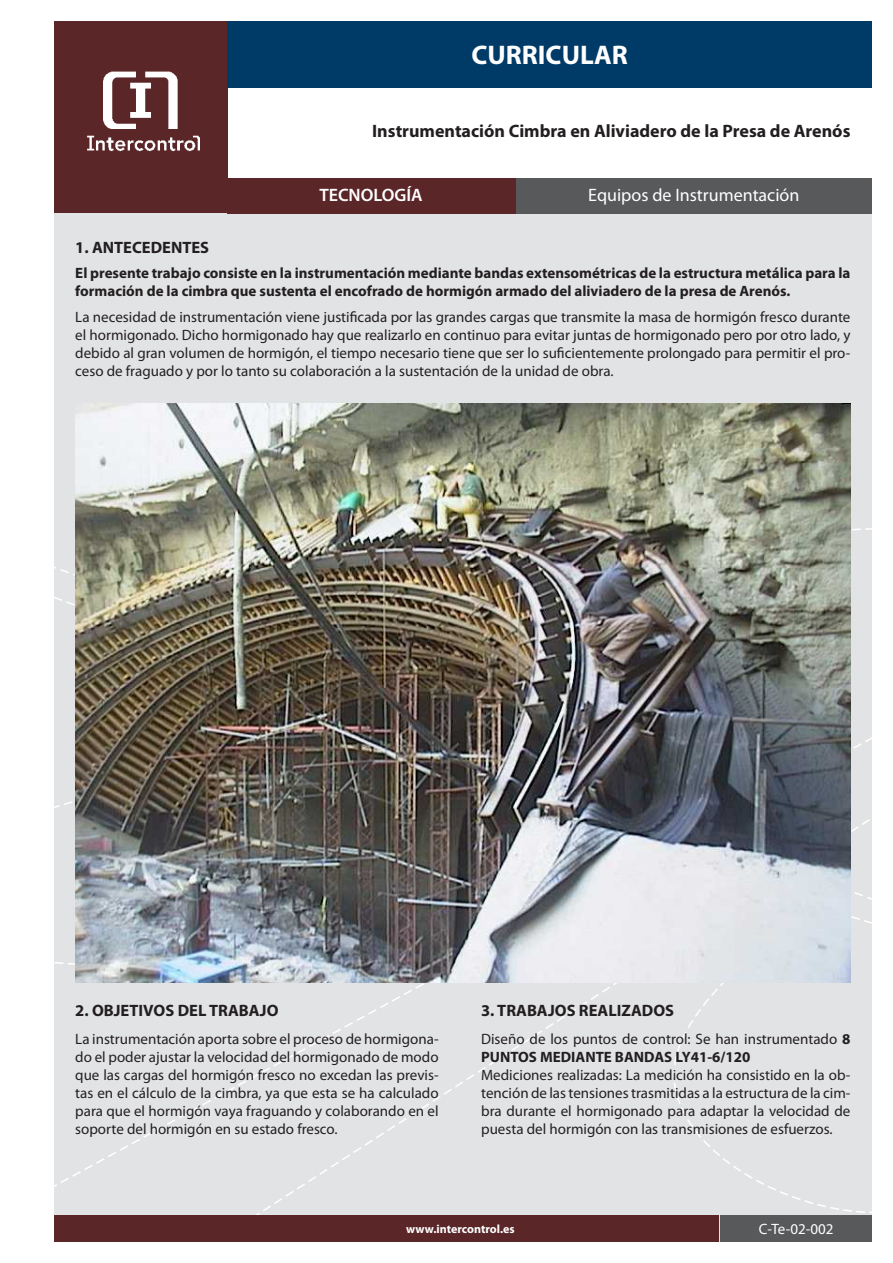
<style>
.page{position:relative;width:893px;height:1263px;background:#fff}
.page>*{position:absolute;margin:0;border:0;box-sizing:border-box;transform-origin:0 0}
.t1{font:700 27px "Myriad Pro";color:#fff}
.t2{font:700 18px "Myriad Pro";color:#231f20}
.t3{font:18px "Myriad Pro";color:#fff}
.t4{font:600 18px "Myriad Pro";color:#fff}
.t5{font:700 16.5px "Myriad Pro";color:#231f20}
.t6{font:15px/18px "Myriad Pro";color:#231f20;text-align:justify}
.t7{font:700 15px/18px "Myriad Pro";color:#231f20}
.t8{font:15px "Myriad Pro";color:#fff}
.t9{font:700 12px "Myriad Pro";color:#fff}
.s1{font-weight:700}
</style>
<div class="page">
<div style="left:54px;top:205px;width:818px;height:1037px;background:#e2e3e5"></div>
<svg style="left:673px;top:982px;width:199px;height:231px"></svg>
<svg style="left:821px;top:804px;width:51px;height:230px"></svg>
<div style="left:54px;top:1215px;width:665px;height:27px;background:#5a2628"></div>
<div style="left:721px;top:1215px;width:151px;height:27px;background:#58595b"></div>
<div style="left:227px;top:178px;width:289px;height:35px;background:#5a2628"></div>
<div style="left:54px;top:21px;width:173px;height:192px;background:#5a2628"></div>
<div style="left:227px;top:21px;width:645px;height:67px;background:#003b67"></div>
<img style="left:104px;top:72px;width:74px;height:56px">
<img style="left:87px;top:135px;width:112px;height:17px">
<div style="left:516px;top:178px;width:356px;height:35px;background:#58595b"></div>
<img style="left:75px;top:404px;width:775px;height:578px">
<p class="t1" style="left:471px;top:37px;width:158px">CURRICULAR</p>
<p class="t2" style="left:372px;top:119px;width:480px">Instrumentación Cimbra en Aliviadero de la Presa de Arenós</p>
<p class="t4" style="left:319px;top:183px;width:105px">TECNOLOGÍA</p>
<p class="t3" style="left:588px;top:183px;width:213px">Equipos de Instrumentación</p>
<p class="t5" style="left:75px;top:236px;width:135px">1. ANTECEDENTES</p>
<p class="t7" style="left:75px;top:264px;width:777px">El presente trabajo consiste en la instrumentación mediante bandas extensométricas de la estructura metálica para la formación de la cimbra que sustenta el encofrado de hormigón armado del aliviadero de la presa de Arenós.</p>
<p class="t6" style="left:75px;top:307px;width:777px">La necesidad de instrumentación viene justificada por las grandes cargas que transmite la masa de hormigón fresco durante el hormigonado. Dicho hormigonado hay que realizarlo en continuo para evitar juntas de hormigonado pero por otro lado, y debido al gran volumen de hormigón, el tiempo necesario tiene que ser lo suficientemente prolongado para permitir el pro&shy;ceso de fraguado y por lo tanto su colaboración a la sustentación de la unidad de obra.</p>
<p class="t5" style="left:75px;top:1000px;width:205px">2. OBJETIVOS DEL TRABAJO</p>
<p class="t6" style="left:75px;top:1030px;width:365px">La instrumentación aporta sobre el proceso de hormigona&shy;do el poder ajustar la velocidad del hormigonado de modo que las cargas del hormigón fresco no excedan las previs&shy;tas en el cálculo de la cimbra, ya que esta se ha calculado para que el hormigón vaya fraguando y colaborando en el soporte del hormigón en su estado fresco.</p>
<p class="t5" style="left:481px;top:1000px;width:195px">3. TRABAJOS REALIZADOS</p>
<p class="t6" style="left:481px;top:1030px;width:371px">Diseño de los puntos de control: Se han instrumentado <span class="s1">8<br>PUNTOS MEDIANTE BANDAS LY41-6/120</span></p>
<p class="t6" style="left:481px;top:1066px;width:371px">Mediciones realizadas: La medición ha consistido en la ob&shy;tención de las tensiones trasmitidas a la estructura de la cim&shy;bra durante el hormigonado para adaptar la velocidad de puesta del hormigón con las transmisiones de esfuerzos.</p>
<p class="t9" style="left:406px;top:1221px;width:110px">www.intercontrol.es</p>
<p class="t8" style="left:759px;top:1219px;width:76px">C-Te-02-002</p>
</div>
